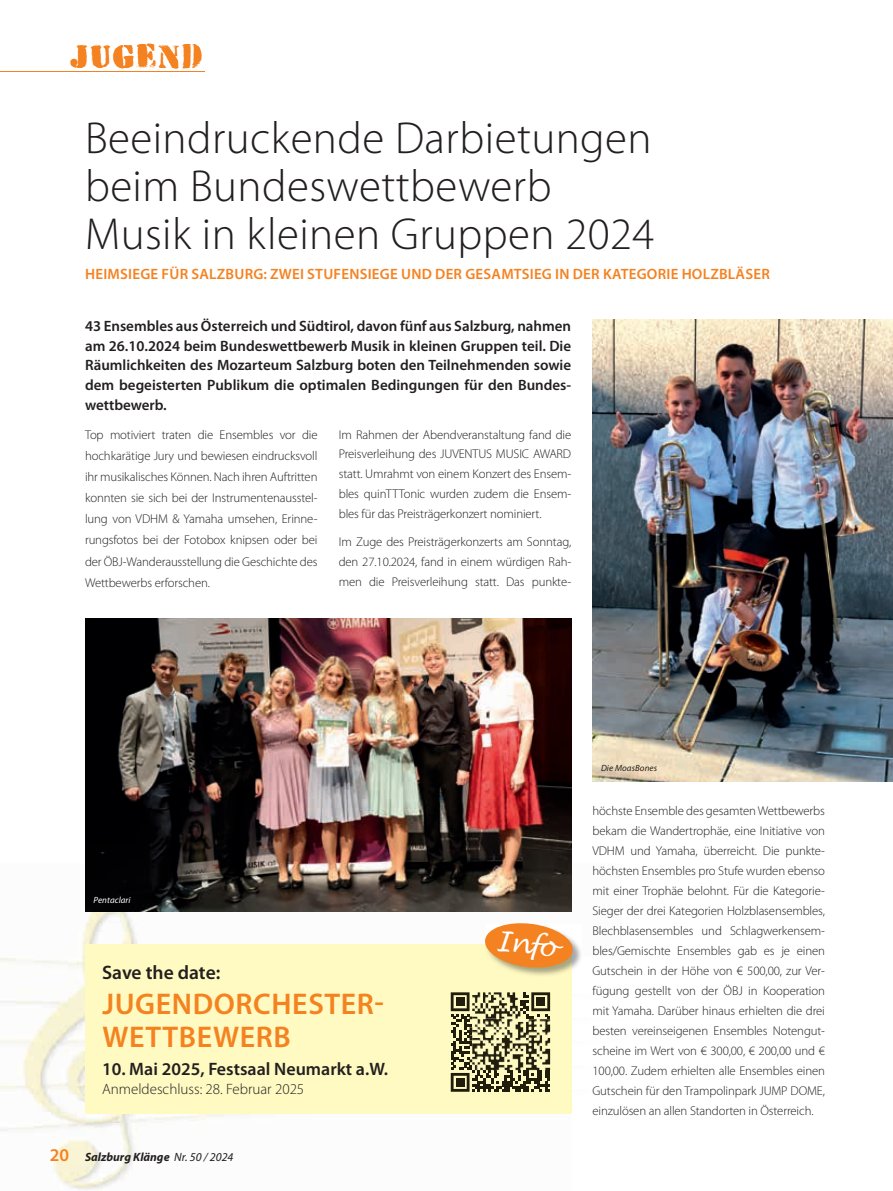
<style>
.page{position:relative;width:893px;height:1191px;background:#fff}
.page>*{position:absolute;margin:0;border:0;box-sizing:border-box;transform-origin:0 0}
.t1{font:300 45px/48px "Myriad Pro";letter-spacing:.01em;color:#231f20}
.t2{font:31.5px "HVD Peace";letter-spacing:.07em;color:#f58220}
.t3{font:600 30px/33px "Myriad Pro";letter-spacing:.02em;color:#f58220}
.t4{font:italic 27px "Lucida Handwriting";color:#fff}
.t5{font:600 19.5px "Myriad Pro";letter-spacing:-.005em;color:#231f20}
.t6{font:600 18px "Myriad Pro";color:#231f20}
.t7{font:600 15px/19.8px "Myriad Pro";color:#231f20;text-align:justify}
.t8{font:600 15px "Myriad Pro";letter-spacing:.015em;color:#f58220}
.t9{font:300 15px "Myriad Pro";color:#231f20}
.t10{font:300 12.75px/20px "Myriad Pro";letter-spacing:-.01em;color:#231f20;text-align:justify}
.t11{font:italic 700 12px "Myriad Pro";color:#231f20}
.t12{font:italic 9px "Myriad Pro";letter-spacing:.01em;color:#231f20}
.t13{font:italic 9px "Myriad Pro";letter-spacing:.01em;color:#fff}
.s1{font-weight:600;font-style:normal;font-size:18px;color:#f58220}
.s2{font-weight:400}
</style>
<div class="page">
<img style="left:81px;top:863px;width:491px;height:93px">
<img style="left:0;top:956px;width:103px;height:235px">
<img style="left:571px;top:977px;width:1px;height:137px">
<img style="left:103px;top:1114px;width:147px;height:73px">
<hr style="left:0;top:71px;width:204px;height:1px;background:#f58220">
<img style="left:85px;top:619px;width:486px;height:292px">
<img style="left:592px;top:320px;width:301px;height:461px">
<div style="left:85px;top:944px;width:486px;height:170px;background:#fffac1"></div>
<img style="left:571px;top:941px;width:10px;height:36px">
<svg style="left:484px;top:921px;width:90px;height:49px"></svg>
<svg style="left:451px;top:992px;width:99px;height:99px"></svg>
<div style="left:456px;top:997px;width:8px;height:8px;background:#201d0d"></div>
<div style="left:537px;top:997px;width:8px;height:8px;background:#201d0d"></div>
<div style="left:456px;top:1078px;width:8px;height:8px;background:#201d0d"></div>
<img style="left:472px;top:1018px;width:78px;height:52px">
<img style="left:472px;top:992px;width:49px;height:26px">
<h2 class="t2" style="left:70px;top:35px;width:134px">JUGEND</h2>
<h1 class="t1" style="left:85px;top:115px;width:571px">Beeindruckende Darbietungen beim Bundeswettbewerb<br>Musik in kleinen Gruppen 2024</h1>
<p class="t8" style="left:85px;top:265px;width:686px">HEIMSIEGE FÜR SALZBURG: ZWEI STUFENSIEGE UND DER GESAMTSIEG IN DER KATEGORIE HOLZBLÄSER</p>
<p class="t7" style="left:85px;top:316px;width:488px">43 Ensembles aus Österreich und Südtirol, davon fünf aus Salzburg, nahmen am 26.10.2024 beim Bundeswettbewerb Musik in kleinen Gruppen teil. Die Räumlichkeiten des Mozarteum Salzburg boten den Teilnehmenden sowie dem begeisterten Publikum die optimalen Bedingungen für den Bundes&shy;wettbewerb.</p>
<p class="t10" style="left:85px;top:424px;width:234px;line-height:21.1px">Top motiviert traten die Ensembles vor die hochkarätige Jury und bewiesen eindrucksvoll ihr musikalisches Können. Nach ihren Auftritten konnten sie sich bei der Instrumentenausstel&shy;lung von VDHM &amp; Yamaha umsehen, Erinne&shy;rungsfotos bei der Fotobox knipsen oder bei der ÖBJ-Wanderausstellung die Geschichte des Wettbewerbs erforschen.</p>
<p class="t10" style="left:339px;top:424px;width:234px">Im Rahmen der Abendveranstaltung fand die Preisverleihung des JUVENTUS MUSIC AWARD statt. Umrahmt von einem Konzert des Ensem&shy;bles quinTTTonic wurden zudem die Ensem&shy;bles für das Preisträgerkonzert nominiert.</p>
<p class="t10" style="left:339px;top:532px;width:234px">Im Zuge des Preisträgerkonzerts am Sonntag, den 27.10.2024, fand in einem würdigen Rah&shy;men die Preisverleihung statt. Das punkte-</p>
<p class="t13" style="left:94px;top:895px;width:39px">Pentaclari</p>
<h3 class="t5" style="left:102px;top:961px;width:120px">Save the date:</h3>
<h3 class="t3" style="left:102px;top:987px;width:283px">JUGENDORCHESTER-<br>WETTBEWERB</h3>
<h3 class="t6" style="left:102px;top:1059px;width:288px">10. Mai 2025, Festsaal Neumarkt a.W.</h3>
<p class="t9" style="left:102px;top:1081px;width:204px">Anmeldeschluss: 28. Februar 2025</p>
<p class="t11" style="left:50px;top:1149px;width:185px"><span class="s1">20</span> Salzburg Klänge <span class="s2">Nr. 50 / 2024</span></p>
<h3 class="t4" style="left:498px;top:924px;width:62px;rotate:7deg">Info</h3>
<p class="t12" style="left:601px;top:762px;width:58px">Die MoasBones</p>
<p class="t10" style="left:592px;top:801px;width:234px">höchste Ensemble des gesamten Wettbewerbs bekam die Wandertrophäe, eine Initiative von VDHM und Yamaha, überreicht. Die punkte&shy;höchsten Ensembles pro Stufe wurden ebenso mit einer Trophäe belohnt. Für die Kategorie-Sieger der drei Kategorien Holzblasensembles, Blechblasensembles und Schlagwerkensem&shy;bles/Gemischte Ensembles gab es je einen Gutschein in der Höhe von € 500,00, zur Ver&shy;fügung gestellt von der ÖBJ in Kooperation mit Yamaha. Darüber hinaus erhielten die drei besten vereinseigenen Ensembles Notengut&shy;scheine im Wert von € 300,00, € 200,00 und € 100,00. Zudem erhielten alle Ensembles einen Gutschein für den Trampolinpark JUMP DOME, einzulösen an allen Standorten in Österreich.</p>
</div>
